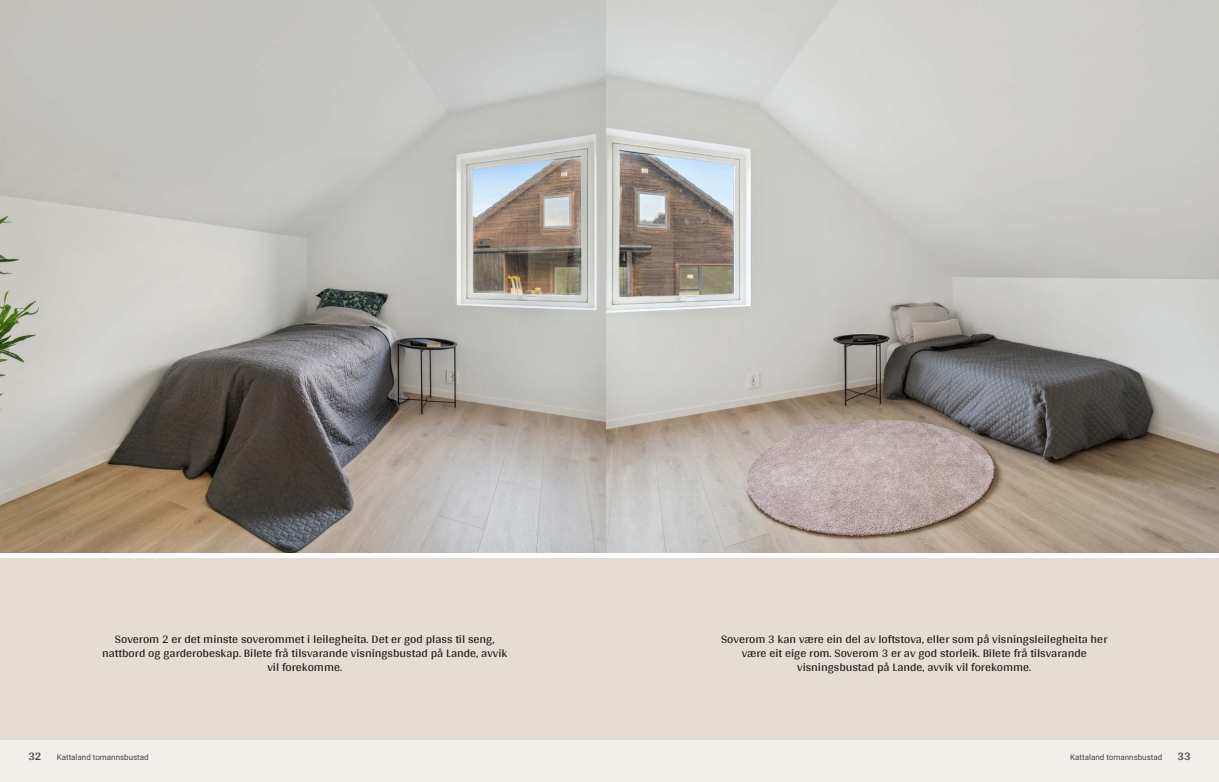
<style>
.page{position:relative;width:1219px;height:782px;background:#fff}
.page>*{position:absolute;margin:0;border:0;box-sizing:border-box;transform-origin:0 0}
.t1{font:12px/14px "Arya";color:#1d1d1b;text-align:center}
.t2{font:700 12px "Arya";color:#414749}
.t3{font:8px "Roboto Vitec";color:#414749}
</style>
<div class="page">
<img style="left:0;top:0;width:607px;height:552px">
<div style="left:0;top:739px;width:612px;height:42px;background:#f2eeea"></div>
<div style="left:0;top:558px;width:612px;height:181px;background:#e5dcd4"></div>
<img style="left:607px;top:0;width:612px;height:552px">
<div style="left:607px;top:739px;width:612px;height:42px;background:#f2eeea"></div>
<div style="left:607px;top:558px;width:612px;height:181px;background:#e5dcd4"></div>
<p class="t1" style="left:102px;top:631px;width:407px">Soverom 2 er det minste soverommet i leilegheita. Det er god plass til seng, nattbord og garderobeskap. Bilete frå tilsvarande visningsbustad på Lande, avvik vil forekomme.</p>
<p class="t2" style="left:28px;top:749px;width:15px">32</p>
<p class="t3" style="left:57px;top:751px;width:94px">Kattaland tomannsbustad</p>
<p class="t1" style="left:721px;top:631px;width:388px">Soverom 3 kan være ein del av loftstova, eller som på visningsleilegheita her være eit eige rom. Soverom 3 er av god storleik. Bilete frå tilsvarande visningsbustad på Lande, avvik vil forekomme.</p>
<p class="t3" style="left:1070px;top:751px;width:94px">Kattaland tomannsbustad</p>
<p class="t2" style="left:1177px;top:749px;width:15px">33</p>
</div>
